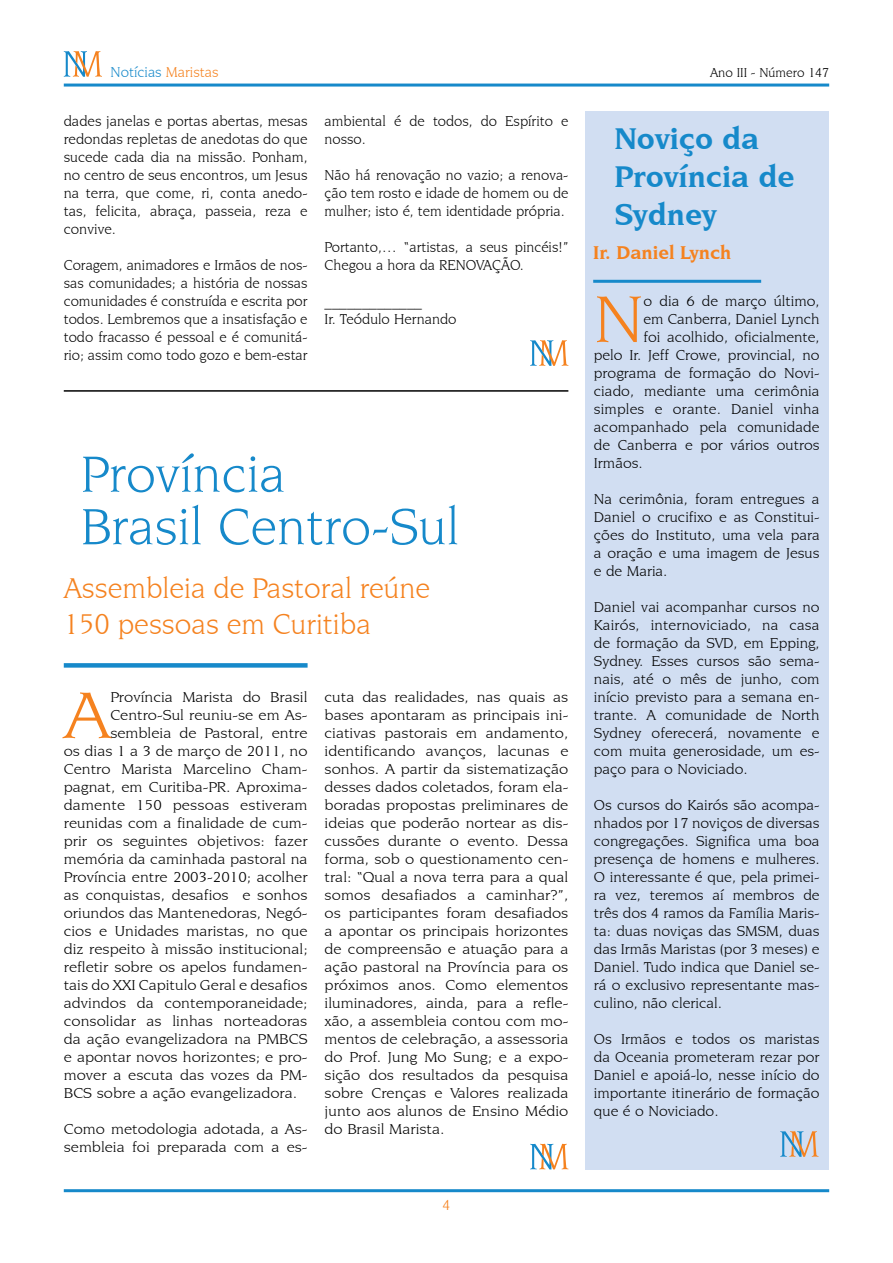
<style>
.page{position:relative;width:893px;height:1263px;background:#fff}
.page>*{position:absolute;margin:0;border:0;box-sizing:border-box;transform-origin:0 0}
.t1{font:70.05px "Novarese IT Cby BT";color:#f5821f;scale:1.1 1}
.t2{font:70.05px "Novarese IT Cby BT";color:#f5821f;scale:1.05 1}
.t3{font:54px/52.5px "Novarese IT Cby BT";color:#1689ca}
.t4{font:700 31.5px/37.8px "Novarese IT Cby BT";color:#1689ca}
.t5{font:30px/36px "Novarese IT Cby BT";color:#f5821f}
.t6{font:700 19.5px "Novarese IT Cby BT";color:#f5821f}
.t7{font:15px/18px "Novarese IT Cby BT";color:#000;scale:1.1 1}
.t8{font:15px/18px "Novarese IT Cby BT";color:#000;text-align:justify;scale:1.05 1}
.t9{font:15px/18px "Novarese IT Cby BT";color:#000;text-align:justify}
.t10{font:15px "Novarese IT Cby BT";color:#1689ca}
.t11{font:13.5px "Novarese IT Cby BT";color:#000}
.s1{color:#f5821f}
</style>
<div class="page">
<hr style="left:64px;top:1189px;width:765px;height:3px;background:#1689ca">
<hr style="left:64px;top:84px;width:765px;height:3px;background:#1689ca">
<svg style="left:64px;top:51px;width:38px;height:26px"></svg>
<div style="left:64px;top:663px;width:244px;height:5px;background:#1689ca"></div>
<svg style="left:530px;top:1144px;width:38px;height:25px"></svg>
<hr style="left:64px;top:390px;width:504px;height:2px;background:#000">
<svg style="left:530px;top:340px;width:38px;height:26px"></svg>
<div style="left:585px;top:111px;width:244px;height:1058px;background:#d1def2"></div>
<svg style="left:780px;top:1131px;width:38px;height:26px"></svg>
<hr style="left:593px;top:280px;width:168px;height:3px;background:#1689ca">
<p class="t10" style="left:111px;top:63px;width:110px">Notícias <span class="s1">Maristas</span></p>
<p class="t11" style="left:710px;top:64px;width:121px">Ano III - Número 147</p>
<p class="t9" style="left:64px;top:112px;width:245px">dades janelas e portas abertas, mesas redondas repletas de anedotas do que sucede cada dia na missão. Ponham, no centro de seus encontros, um Jesus na terra, que come, ri, conta anedo&shy;tas, felicita, abraça, passeia, reza e convive.</p>
<p class="t9" style="left:64px;top:256px;width:245px">Coragem, animadores e Irmãos de nos&shy;sas comunidades; a história de nossas comunidades é construída e escrita por todos. Lembremos que a insatisfação e todo fracasso é pessoal e é comunitá&shy;rio; assim como todo gozo e bem-estar</p>
<p class="t9" style="left:325px;top:112px;width:245px">ambiental é de todos, do Espírito e nosso.</p>
<p class="t9" style="left:325px;top:166px;width:245px">Não há renovação no vazio; a renova&shy;ção tem rosto e idade de homem ou de mulher; isto é, tem identidade própria.</p>
<p class="t9" style="left:325px;top:238px;width:245px">Portanto,… “artistas, a seus pincéis!”<br>Chegou a hora da RENOVAÇÃO.</p>
<p class="t9" style="left:325px;top:292px;width:133px">_____________<br>Ir. Teódulo Hernando</p>
<h2 class="t3" style="left:81px;top:447px;width:380px">Província<br>Brasil Centro-Sul</h2>
<h3 class="t5" style="left:64px;top:570px;width:368px">Assembleia de Pastoral reúne<br>150 pessoas em Curitiba</h3>
<h1 class="t1" style="left:64px;top:674px;width:44px">A</h1>
<p class="t7" style="left:110px;top:688px;width:181px">Província Marista do Brasil</p>
<p class="t7" style="left:110px;top:706px;width:181px">Centro-Sul reuniu-se em As-</p>
<p class="t7" style="left:110px;top:724px;width:181px">sembleia de Pastoral, entre</p>
<p class="t7" style="left:64px;top:742px;width:223px">os dias 1 a 3 de março de 2011, no</p>
<p class="t7" style="left:64px;top:760px;width:223px">Centro Marista Marcelino Cham-</p>
<p class="t7" style="left:64px;top:778px;width:223px">pagnat, em Curitiba-PR. Aproxima-</p>
<p class="t7" style="left:64px;top:796px;width:223px">damente 150 pessoas estiveram</p>
<p class="t7" style="left:64px;top:814px;width:223px">reunidas com a finalidade de cum-</p>
<p class="t7" style="left:64px;top:832px;width:223px">prir os seguintes objetivos: fazer</p>
<p class="t7" style="left:64px;top:850px;width:223px">memória da caminhada pastoral na</p>
<p class="t7" style="left:64px;top:868px;width:223px">Província entre 2003-2010; acolher</p>
<p class="t7" style="left:64px;top:886px;width:223px">as conquistas, desafios e sonhos</p>
<p class="t7" style="left:64px;top:904px;width:223px">oriundos das Mantenedoras, Negó-</p>
<p class="t7" style="left:64px;top:922px;width:223px">cios e Unidades maristas, no que</p>
<p class="t7" style="left:64px;top:940px;width:223px">diz respeito à missão institucional;</p>
<p class="t7" style="left:64px;top:958px;width:223px">refletir sobre os apelos fundamen-</p>
<p class="t7" style="left:64px;top:976px;width:223px">tais do XXI Capitulo Geral e desafios</p>
<p class="t7" style="left:64px;top:994px;width:223px">advindos da contemporaneidade;</p>
<p class="t7" style="left:64px;top:1012px;width:223px">consolidar as linhas norteadoras</p>
<p class="t7" style="left:64px;top:1030px;width:223px">da ação evangelizadora na PMBCS</p>
<p class="t7" style="left:64px;top:1048px;width:223px">e apontar novos horizontes; e pro-</p>
<p class="t7" style="left:64px;top:1066px;width:223px">mover a escuta das vozes da PM-</p>
<p class="t7" style="left:64px;top:1084px;width:214px">BCS sobre a ação evangelizadora.</p>
<p class="t7" style="left:64px;top:1120px;width:223px">Como metodologia adotada, a As&shy;sembleia foi preparada com a es-</p>
<p class="t7" style="left:325px;top:688px;width:223px;text-align:justify">cuta das realidades, nas quais as bases apontaram as principais ini&shy;ciativas pastorais em andamento, identificando avanços, lacunas e sonhos. A partir da sistematização desses dados coletados, foram ela&shy;boradas propostas preliminares de ideias que poderão nortear as dis&shy;cussões durante o evento. Dessa forma, sob o questionamento cen&shy;tral: “Qual a nova terra para a qual somos desafiados a caminhar?”, os participantes foram desafiados a apontar os principais horizontes de compreensão e atuação para a ação pastoral na Província para os próximos anos. Como elementos iluminadores, ainda, para a refle&shy;xão, a assembleia contou com mo&shy;mentos de celebração, a assessoria do Prof. Jung Mo Sung; e a expo&shy;sição dos resultados da pesquisa sobre Crenças e Valores realizada junto aos alunos de Ensino Médio do Brasil Marista.</p>
<h3 class="t4" style="left:614px;top:119px;width:181px">Noviço da<br>Província de<br>Sydney</h3>
<h3 class="t6" style="left:593px;top:240px;width:140px">Ir. Daniel Lynch</h3>
<h1 class="t2" style="left:594px;top:278px;width:49px">N</h1>
<p class="t8" style="left:643px;top:292px;width:169px">o dia 6 de março último,</p>
<p class="t8" style="left:643px;top:310px;width:169px">em Canberra, Daniel Lynch</p>
<p class="t8" style="left:643px;top:328px;width:169px">foi acolhido, oficialmente,</p>
<p class="t8" style="left:594px;top:346px;width:216px">pelo Ir. Jeff Crowe, provincial, no</p>
<p class="t8" style="left:594px;top:364px;width:216px">programa de formação do Novi-</p>
<p class="t8" style="left:594px;top:382px;width:216px">ciado, mediante uma cerimônia</p>
<p class="t8" style="left:594px;top:400px;width:216px">simples e orante. Daniel vinha</p>
<p class="t8" style="left:594px;top:418px;width:216px">acompanhado pela comunidade</p>
<p class="t8" style="left:594px;top:436px;width:216px">de Canberra e por vários outros</p>
<p class="t8" style="left:594px;top:454px;width:48px">Irmãos.</p>
<p class="t8" style="left:594px;top:490px;width:216px">Na cerimônia, foram entregues a Daniel o crucifixo e as Constitui&shy;ções do Instituto, uma vela para a oração e uma imagem de Jesus e de Maria.</p>
<p class="t8" style="left:594px;top:598px;width:216px">Daniel vai acompanhar cursos no Kairós, internoviciado, na casa de formação da SVD, em Epping, Sydney. Esses cursos são sema&shy;nais, até o mês de junho, com início previsto para a semana en&shy;trante. A comunidade de North Sydney oferecerá, novamente e com muita generosidade, um es&shy;paço para o Noviciado.</p>
<p class="t8" style="left:594px;top:796px;width:216px">Os cursos do Kairós são acompa&shy;nhados por 17 noviços de diversas congregações. Significa uma boa presença de homens e mulheres.<br>O interessante é que, pela primei&shy;ra vez, teremos aí membros de três dos 4 ramos da Família Maris&shy;ta: duas noviças das SMSM, duas das Irmãs Maristas (por 3 meses) e Daniel. Tudo indica que Daniel se&shy;rá o exclusivo representante mas&shy;culino, não clerical.</p>
<p class="t8" style="left:594px;top:1030px;width:216px">Os Irmãos e todos os maristas da Oceania prometeram rezar por Daniel e apoiá-lo, nesse início do importante itinerário de formação que é o Noviciado.</p>
</div>
